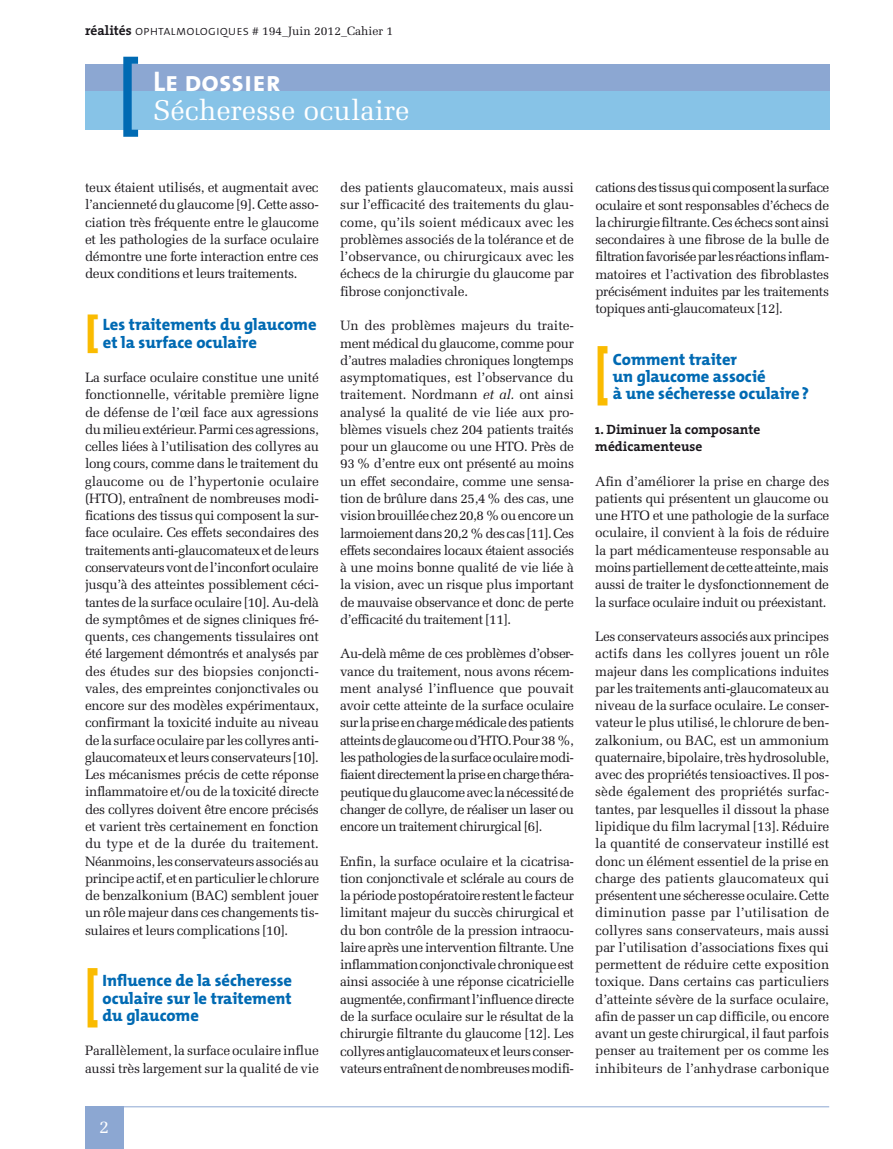
<style>
.page{position:relative;width:893px;height:1149px;background:#fff}
.page>*{position:absolute;margin:0;border:0;box-sizing:border-box;transform-origin:0 0}
.t1{font:800 60px "The Mix";color:#fabb00;scale:.7 1}
.t2{font:800 39px "The Mix";color:#fabb00;scale:1.1 1}
.t3{font:28.5px "Melior";color:#fff}
.t4{font:28.5px "The Sans Bold Caps";color:#fff}
.t5{font:18px "Melior";color:#fff}
.t6{font:800 16.5px/17.2px "The Mix";color:#006ab3}
.t7{font:13.5px/17.2px "Melior";letter-spacing:-.03em;color:#1a171c;text-align:justify}
.t8{font:700 13.5px/17.2px "The Serif";color:#1a171c}
.t9{font:12px "Melior";color:#1a171c}
.s1{font-family:"The Serif";font-weight:700;font-size:13.5px}
.s2{font-family:"The Sans Light Caps";font-size:13.5px}
.s3{font-style:italic}
</style>
<div class="page">
<div style="left:85px;top:64px;width:744px;height:27px;background:#8ca7d2"></div>
<div style="left:85px;top:91px;width:744px;height:39px;background:#87c3e7"></div>
<svg style="left:123px;top:57px;width:15px;height:80px"></svg>
<div style="left:85px;top:1106px;width:38px;height:42px;background:#8ca7d2"></div>
<hr style="left:85px;top:1106px;width:744px;height:1px;background:#8ca7d2">
<p class="t9" style="left:85px;top:24px;width:309px"><span class="s1">réalités</span> <span class="s2">ophtalmologiques</span> # 194_Juin 2012_Cahier 1</p>
<h3 class="t4" style="left:153px;top:58px;width:129px">Le dossier</h3>
<h3 class="t3" style="left:153px;top:93px;width:258px">Sécheresse oculaire</h3>
<p class="t7" style="left:85px;top:179px;width:235px">teux étaient utilisés, et augmentait avec l’ancienneté du glaucome [9]. Cette asso&shy;ciation très fréquente entre le glaucome et les pathologies de la surface oculaire démontre une forte interaction entre ces deux conditions et leurs traitements.</p>
<h2 class="t2" style="left:85px;top:299px;width:14px">[</h2>
<p class="t6" style="left:103px;top:315px;width:215px">Les traitements du glaucome et la surface oculaire</p>
<p class="t7" style="left:85px;top:369px;width:236px">La surface oculaire constitue une unité fonctionnelle, véritable première ligne de défense de l’œil face aux agressions du milieu extérieur. Parmi ces agressions, celles liées à l’utilisation des collyres au long cours, comme dans le traitement du glaucome ou de l’hypertonie oculaire (HTO), entraînent de nombreuses modi&shy;fications des tissus qui composent la sur&shy;face oculaire. Ces effets secondaires des traitements anti-glaucomateux et de leurs conservateurs vont de l’inconfort oculaire jusqu’à des atteintes possiblement céci&shy;tantes de la surface oculaire [10]. Au-delà de symptômes et de signes cliniques fré&shy;quents, ces changements tissulaires ont été largement démontrés et analysés par des études sur des biopsies conjoncti&shy;vales, des empreintes conjonctivales ou encore sur des modèles expérimentaux, confirmant la toxicité induite au niveau de la surface oculaire par les collyres anti&shy;glaucomateux et leurs conservateurs [10].<br>Les mécanismes précis de cette réponse inflammatoire et/ou de la toxicité directe des collyres doivent être encore précisés et varient très certainement en fonction du type et de la durée du traitement.<br>Néanmoins, les conservateurs associés au principe actif, et en particulier le chlorure de benzalkonium (BAC) semblent jouer un rôle majeur dans ces changements tis&shy;sulaires et leurs complications [10].</p>
<h1 class="t1" style="left:85px;top:943px;width:21px">[</h1>
<p class="t6" style="left:103px;top:971px;width:191px;text-align:justify">Influence de la sécheresse oculaire sur le traitement du glaucome</p>
<p class="t7" style="left:85px;top:1041px;width:235px">Parallèlement, la surface oculaire influe aussi très largement sur la qualité de vie</p>
<h3 class="t5" style="left:99px;top:1115px;width:12px">2</h3>
<p class="t7" style="left:340px;top:179px;width:235px">des patients glaucomateux, mais aussi sur l’efficacité des traitements du glau&shy;come, qu’ils soient médicaux avec les problèmes associés de la tolérance et de l’observance, ou chirurgicaux avec les échecs de la chirurgie du glaucome par fibrose conjonctivale.</p>
<p class="t7" style="left:340px;top:317px;width:235px">Un des problèmes majeurs du traite&shy;ment médical du glaucome, comme pour d’autres maladies chroniques longtemps asymptomatiques, est l’observance du traitement. Nordmann <span class="s3">et al.</span> ont ainsi analysé la qualité de vie liée aux pro&shy;blèmes visuels chez 204 patients traités pour un glaucome ou une HTO. Près de 93 % d’entre eux ont présenté au moins un effet secondaire, comme une sensa&shy;tion de brûlure dans 25,4 % des cas, une vision brouillée chez 20,8 % ou encore un larmoiement dans 20,2 % des cas [11]. Ces effets secondaires locaux étaient associés à une moins bonne qualité de vie liée à la vision, avec un risque plus important de mauvaise observance et donc de perte d’efficacité du traitement [11].</p>
<p class="t7" style="left:340px;top:645px;width:235px">Au-delà même de ces problèmes d’obser&shy;vance du traitement, nous avons récem&shy;ment analysé l’influence que pouvait avoir cette atteinte de la surface oculaire sur la prise en charge médicale des patients atteints de glaucome ou d’HTO. Pour 38 %, les pathologies de la surface oculaire modi&shy;fiaient directement la prise en charge théra&shy;peutique du glaucome avec la nécessité de changer de collyre, de réaliser un laser ou encore un traitement chirurgical [6].</p>
<p class="t7" style="left:340px;top:852px;width:236px">Enfin, la surface oculaire et la cicatrisa&shy;tion conjonctivale et sclérale au cours de la période postopératoire restent le facteur limitant majeur du succès chirurgical et du bon contrôle de la pression intraocu&shy;laire après une intervention filtrante. Une inflammation conjonctivale chronique est ainsi associée à une réponse cicatricielle augmentée, confirmant l’influence directe de la surface oculaire sur le résultat de la chirurgie filtrante du glaucome [12]. Les collyres antiglaucomateux et leurs conser&shy;vateurs entraînent de nombreuses modifi-</p>
<p class="t7" style="left:595px;top:179px;width:235px">cations des tissus qui composent la surface oculaire et sont responsables d’échecs de la chirurgie filtrante. Ces échecs sont ainsi secondaires à une fibrose de la bulle de filtration favorisée par les réactions inflam&shy;matoires et l’activation des fibroblastes précisément induites par les traitements topiques anti-glaucomateux [12].</p>
<h1 class="t1" style="left:595px;top:322px;width:21px">[</h1>
<p class="t6" style="left:613px;top:350px;width:198px">Comment traiter<br>un glaucome associé<br>à une sécheresse oculaire?</p>
<p class="t8" style="left:595px;top:420px;width:167px">1. Diminuer la composante médicamenteuse</p>
<p class="t7" style="left:595px;top:472px;width:236px">Afin d’améliorer la prise en charge des patients qui présentent un glaucome ou une HTO et une pathologie de la surface oculaire, il convient à la fois de réduire la part médicamenteuse responsable au moins partiellement de cette atteinte, mais aussi de traiter le dysfonctionnement de la surface oculaire induit ou préexistant.</p>
<p class="t7" style="left:595px;top:627px;width:236px">Les conservateurs associés aux principes actifs dans les collyres jouent un rôle majeur dans les complications induites par les traitements anti-glaucomateux au niveau de la surface oculaire. Le conser&shy;vateur le plus utilisé, le chlorure de ben&shy;zalkonium, ou BAC, est un ammonium quaternaire, bipolaire, très hydrosoluble, avec des propriétés tensioactives. Il pos&shy;sède également des propriétés surfac&shy;tantes, par lesquelles il dissout la phase lipidique du film lacrymal [13]. Réduire la quantité de conservateur instillé est donc un élément essentiel de la prise en charge des patients glaucomateux qui présentent une sécheresse oculaire. Cette diminution passe par l’utilisation de collyres sans conservateurs, mais aussi par l’utilisation d’associations fixes qui permettent de réduire cette exposition toxique. Dans certains cas particuliers d’atteinte sévère de la surface oculaire, afin de passer un cap difficile, ou encore avant un geste chirurgical, il faut parfois penser au traitement per os comme les inhibiteurs de l’anhydrase carbonique</p>
</div>
